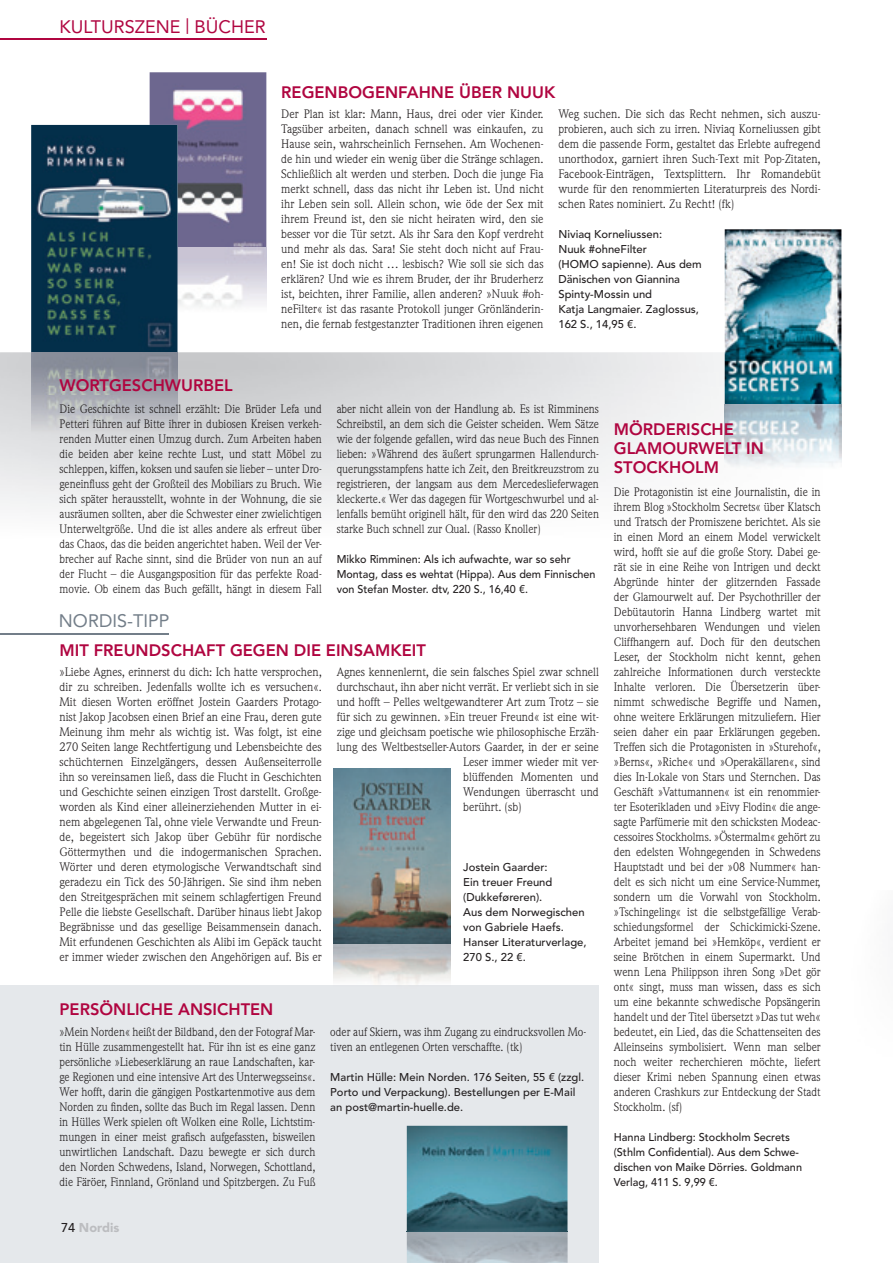
<style>
.page{position:relative;width:893px;height:1263px;background:#fff}
.page>*{position:absolute;margin:0;border:0;box-sizing:border-box;transform-origin:0 0}
.t1{font:18px "Avenir LT Std";color:#b00540}
.t2{font:18px "Avenir LT Std";color:#737e89}
.t3{font:800 16.5px/18.8px "Avenir LT Std";color:#b00540}
.t4{font:900 12.75px "Avenir LT Std";color:#bcbdc0}
.t5{font:12px/15px "Weidemann Std";color:#231f20;text-align:justify}
.t6{font:12px/15px "Weidemann Std";color:#231f20;text-align:justify;scale:.96 1}
.t7{font:500 11.25px/15px "Avenir LT Std";color:#231f20}
.t8{font:500 11.25px/15px "Avenir LT Std";color:#231f20;scale:.96 1}
.s1{font-size:15.6px}
.s2{font-weight:500;color:#231f20}
</style>
<div class="page">
<img style="left:150px;top:72px;width:116px;height:176px">
<img style="left:177px;top:248px;width:89px;height:99px">
<img style="left:31px;top:125px;width:146px;height:352px">
<div style="left:0;top:986px;width:599px;height:277px;background:#e5e8eb"></div>
<hr style="left:0;top:39px;width:267px;height:1px;background:#b00540">
<hr style="left:0;top:633px;width:169px;height:1px;background:#737e89">
<img style="left:407px;top:1126px;width:161px;height:137px">
<img style="left:407px;top:1231px;width:160px;height:1px">
<img style="left:725px;top:229px;width:116px;height:265px">
<img style="left:334px;top:769px;width:116px;height:217px">
<h1 class="t1" style="left:60px;top:16px;width:208px">KULTURSZENE <span class="s1">|</span> BÜCHER</h1>
<h2 class="t3" style="left:60px;top:375px;width:175px">WORTGESCHWURBEL</h2>
<h2 class="t3" style="left:281px;top:82px;width:276px">REGENBOGENFAHNE ÜBER NUUK</h2>
<p class="t5" style="left:281px;top:106px;width:264px">Der Plan ist klar: Mann, Haus, drei oder vier Kinder.<br>Tagsüber arbeiten, danach schnell was einkaufen, zu Hause sein, wahrscheinlich Fernsehen. Am Wochenen&shy;de hin und wieder ein wenig über die Stränge schlagen.<br>Schließlich alt werden und sterben. Doch die junge Fia merkt schnell, dass das nicht ihr Leben ist. Und nicht ihr Leben sein soll. Allein schon, wie öde der Sex mit ihrem Freund ist, den sie nicht heiraten wird, den sie besser vor die Tür setzt. Als ihr Sara den Kopf verdreht und mehr als das. Sara! Sie steht doch nicht auf Frau&shy;en! Sie ist doch nicht … lesbisch? Wie soll sie sich das erklären? Und wie es ihrem Bruder, der ihr Bruderherz ist, beichten, ihrer Familie, allen anderen? »Nuuk #oh&shy;neFilter« ist das rasante Protokoll junger Grönländerin&shy;nen, die fernab festgestanzter Traditionen ihren eigenen</p>
<p class="t5" style="left:558px;top:106px;width:264px">Weg suchen. Die sich das Recht nehmen, sich auszu&shy;probieren, auch sich zu irren. Niviaq Korneliussen gibt dem die passende Form, gestaltet das Erlebte aufregend unorthodox, garniert ihren Such-Text mit Pop-Zitaten, Facebook-Einträgen, Textsplittern. Ihr Romandebüt wurde für den renommierten Literaturpreis des Nordi&shy;schen Rates nominiert. Zu Recht! (fk)</p>
<p class="t7" style="left:558px;top:227px;width:145px">Niviaq korneliussen:<br>Nuuk #ohnefilter<br>(hOmO sapienne). aus dem dänischen von giannina<br>Spinty-mossin und<br>katja langmaier. zaglossus,<br>162 S., 14,95 €.</p>
<p class="t6" style="left:60px;top:401px;width:275px">Die Geschichte ist schnell erzählt: Die Brüder Lefa und Petteri führen auf Bitte ihrer in dubiosen Kreisen verkeh&shy;renden Mutter einen Umzug durch. Zum Arbeiten haben die beiden aber keine rechte Lust, und statt Möbel zu schleppen, kiffen, koksen und saufen sie lieber – unter Dro&shy;geneinfluss geht der Großteil des Mobiliars zu Bruch. Wie sich später herausstellt, wohnte in der Wohnung, die sie ausräumen sollten, aber die Schwester einer zwielichtigen Unterweltgröße. Und die ist alles andere als erfreut über das Chaos, das die beiden angerichtet haben. Weil der Ver&shy;brecher auf Rache sinnt, sind die Brüder von nun an auf der Flucht – die Ausgangsposition für das perfekte Road&shy;movie. Ob einem das Buch gefällt, hängt in diesem Fall</p>
<p class="t6" style="left:337px;top:401px;width:275px">aber nicht allein von der Handlung ab. Es ist Rimminens Schreibstil, an dem sich die Geister scheiden. Wem Sätze wie der folgende gefallen, wird das neue Buch des Finnen lieben: »Während des äußert sprungarmen Hallendurch&shy;querungsstampfens hatte ich Zeit, den Breitkreuzstrom zu registrieren, der langsam aus dem Mercedeslieferwagen kleckerte.« Wer das dagegen für Wortgeschwurbel und al&shy;lenfalls bemüht originell hält, für den wird das 220 Seiten starke Buch schnell zur Qual. (Rasso Knoller)</p>
<p class="t8" style="left:337px;top:552px;width:271px">mikko Rimminen: als ich aufwachte, war so sehr montag, dass es wehtat (hippa). aus dem finnischen von Stefan moster. dtv, 220 S., 16,40 €.</p>
<h1 class="t2" style="left:59px;top:611px;width:112px">NORDIS-TIPP</h1>
<h2 class="t3" style="left:60px;top:641px;width:368px">MIT FREUNDSCHAFT GEGEN DIE EINSAMKEIT</h2>
<p class="t5" style="left:60px;top:664px;width:264px">»Liebe Agnes, erinnerst du dich: Ich hatte versprochen, dir zu schreiben. Jedenfalls wollte ich es versuchen«.<br>Mit diesen Worten eröffnet Jostein Gaarders Protago&shy;nist Jakop Jacobsen einen Brief an eine Frau, deren gute Meinung ihm mehr als wichtig ist. Was folgt, ist eine 270 Seiten lange Rechtfertigung und Lebensbeichte des schüchternen Einzelgängers, dessen Außenseiterrolle ihn so vereinsamen ließ, dass die Flucht in Geschichten und Geschichte seinen einzigen Trost darstellt. Großge&shy;worden als Kind einer alleinerziehenden Mutter in ei&shy;nem abgelegenen Tal, ohne viele Verwandte und Freun&shy;de, begeistert sich Jakop über Gebühr für nordische Göttermythen und die indogermanischen Sprachen.<br>Wörter und deren etymologische Verwandtschaft sind geradezu ein Tick des 50-Jährigen. Sie sind ihm neben den Streitgesprächen mit seinem schlagfertigen Freund Pelle die liebste Gesellschaft. Darüber hinaus liebt Jakop Begräbnisse und das gesellige Beisammensein danach.<br>Mit erfundenen Geschichten als Alibi im Gepäck taucht er immer wieder zwischen den Angehörigen auf. Bis er</p>
<p class="t5" style="left:337px;top:664px;width:264px">Agnes kennenlernt, die sein falsches Spiel zwar schnell</p>
<p class="t5" style="left:337px;top:679px;width:264px">durchschaut, ihn aber nicht verrät. Er verliebt sich in sie</p>
<p class="t5" style="left:337px;top:694px;width:264px">und hofft – Pelles weltgewandterer Art zum Trotz – sie</p>
<p class="t5" style="left:337px;top:709px;width:264px">für sich zu gewinnen. »Ein treuer Freund« ist eine wit-</p>
<p class="t5" style="left:337px;top:724px;width:264px">zige und gleichsam poetische wie philosophische Erzäh-</p>
<p class="t5" style="left:337px;top:739px;width:264px">lung des Weltbestseller-Autors Gaarder, in der er seine</p>
<p class="t5" style="left:463px;top:754px;width:137px">Leser immer wieder mit ver-</p>
<p class="t5" style="left:463px;top:769px;width:137px">blüffenden Momenten und</p>
<p class="t5" style="left:463px;top:784px;width:137px">Wendungen überrascht und</p>
<p class="t5" style="left:463px;top:799px;width:60px">berührt. (sb)</p>
<p class="t7" style="left:463px;top:860px;width:125px">Jostein gaarder:<br>ein treuer freund (dukkeføreren).<br>aus dem Norwegischen von gabriele haefs. hanser literaturverlage,<br>270 S., 22 €.</p>
<h2 class="t3" style="left:60px;top:1000px;width:215px">PERSÖNLICHE ANSICHTEN</h2>
<p class="t6" style="left:60px;top:1024px;width:268px">»Mein Norden« heißt der Bildband, den der Fotograf Mar&shy;tin Hülle zusammengestellt hat. Für ihn ist es eine ganz persönliche »Liebeserklärung an raue Landschaften, kar&shy;ge Regionen und eine intensive Art des Unterwegsseins«.<br>Wer hofft, darin die gängigen Postkartenmotive aus dem Norden zu finden, sollte das Buch im Regal lassen. Denn in Hülles Werk spielen oft Wolken eine Rolle, Lichtstim&shy;mungen in einer meist grafisch aufgefassten, bisweilen unwirtlichen Landschaft. Dazu bewegte er sich durch den Norden Schwedens, Island, Norwegen, Schottland, die Färöer, Finnland, Grönland und Spitzbergen. Zu Fuß</p>
<p class="t6" style="left:330px;top:1024px;width:268px">oder auf Skiern, was ihm Zugang zu eindrucksvollen Mo&shy;tiven an entlegenen Orten verschaffte. (tk)</p>
<p class="t7" style="left:330px;top:1069px;width:256px">martin hülle: mein Norden. 176 Seiten, 55 € (zzgl. porto und Verpackung). bestellungen per e-mail an post@martin-huelle.de.</p>
<p class="t4" style="left:61px;top:1219px;width:60px"><span class="s2">74</span> nordis</p>
<h2 class="t3" style="left:614px;top:420px;width:152px">MÖRDERISCHE<br>GLAMOURWELT IN<br>STOCKHOLM</h2>
<p class="t5" style="left:614px;top:484px;width:208px">Die Protagonistin ist eine Journalistin, die in ihrem Blog »Stockholm Secrets« über Klatsch und Tratsch der Promiszene berichtet. Als sie in einen Mord an einem Model verwickelt wird, hofft sie auf die große Story. Dabei ge&shy;rät sie in eine Reihe von Intrigen und deckt Abgründe hinter der glitzernden Fassade der Glamourwelt auf. Der Psychothriller der Debütautorin Hanna Lindberg wartet mit unvorhersehbaren Wendungen und vielen Cliffhangern auf. Doch für den deutschen Leser, der Stockholm nicht kennt, gehen zahlreiche Informationen durch versteckte Inhalte verloren. Die Übersetzerin über&shy;nimmt schwedische Begriffe und Namen, ohne weitere Erklärungen mitzuliefern. Hier seien daher ein paar Erklärungen gegeben.<br>Treffen sich die Protagonisten in »Sturehof«, »Berns«, »Riche« und »Operakällaren«, sind dies In-Lokale von Stars und Sternchen. Das Geschäft »Vattumannen« ist ein renommier&shy;ter Esoterikladen und »Eivy Flodin« die ange&shy;sagte Parfümerie mit den schicksten Modeac&shy;cessoires Stockholms. »Östermalm« gehört zu den edelsten Wohngegenden in Schwedens Hauptstadt und bei der »08 Nummer« han&shy;delt es sich nicht um eine Service-Nummer, sondern um die Vorwahl von Stockholm. »Tschingeling« ist die selbstgefällige Verab&shy;schiedungsformel der Schickimicki-Szene.<br>Arbeitet jemand bei »Hemköp«, verdient er seine Brötchen in einem Supermarkt. Und wenn Lena Philippson ihren Song »Det gör ont« singt, muss man wissen, dass es sich um eine bekannte schwedische Popsängerin handelt und der Titel übersetzt »Das tut weh« bedeutet, ein Lied, das die Schattenseiten des Alleinseins symbolisiert. Wenn man selber noch weiter recherchieren möchte, liefert dieser Krimi neben Spannung einen etwas anderen Crashkurs zur Entdeckung der Stadt Stockholm. (sf)</p>
<p class="t7" style="left:614px;top:1130px;width:190px">hanna lindberg: Stockholm Secrets (Sthlm confidential). aus dem Schwe&shy;dischen von maike dörries. goldmann<br>Verlag, 411 S. 9,99 €.</p>
</div>
